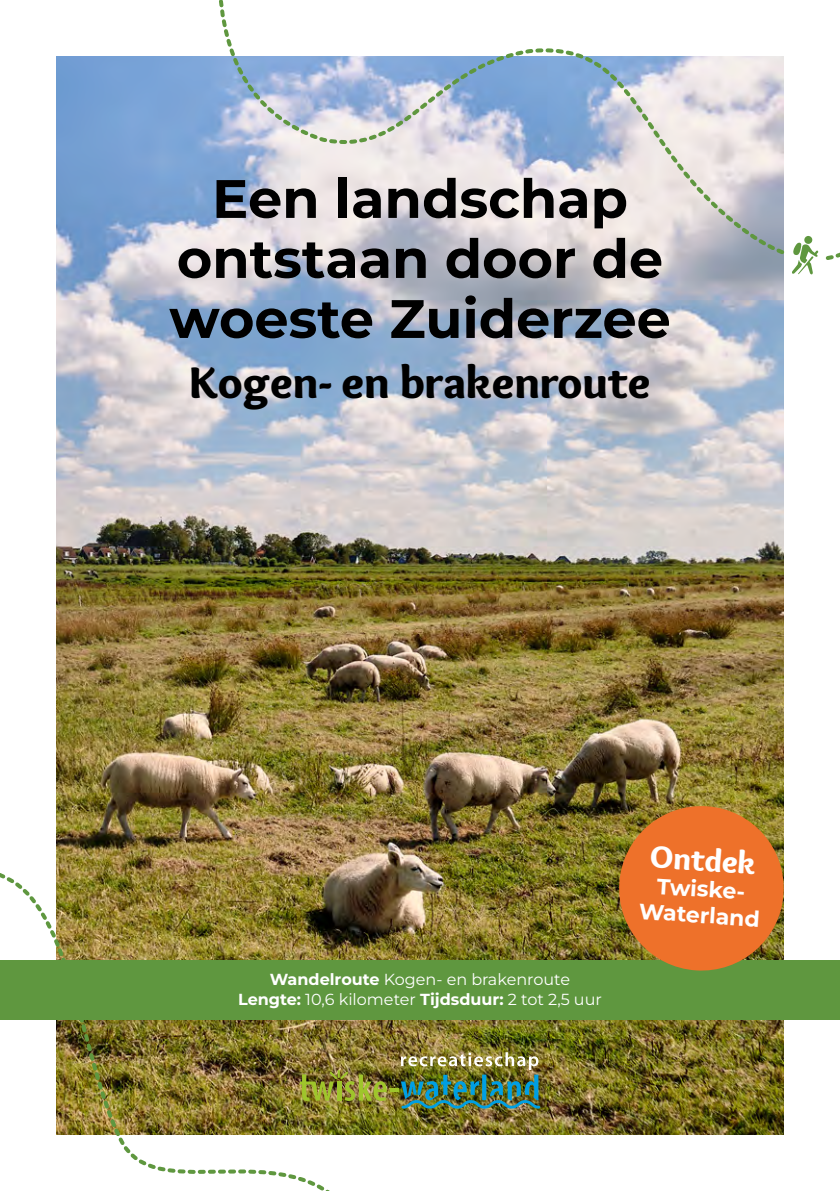
<style>
.page{position:relative;width:840px;height:1191px;background:#fff}
.page>*{position:absolute;margin:0;border:0;box-sizing:border-box;transform-origin:0 0}
.t1{font:700 54px/60px "Montserrat";color:#000;text-align:center}
.t2{font:900 46px "Overlock";color:#000}
.t3{font:900 32px "Overlock";color:#fff}
.t4{font:700 22px/26px "Montserrat";color:#fff;text-align:center}
.t5{font:16px/20px "Montserrat";color:#fff;text-align:center}
.s1{font-weight:700}
</style>
<div class="page">
<img style="left:57px;top:57px;width:725px;height:1077px">
<svg style="left:203px;top:0;width:18px;height:153px"></svg>
<svg style="left:221px;top:0;width:563px;height:238px"></svg>
<div style="left:0;top:960px;width:839px;height:59px;background:#5f973f"></div>
<svg style="left:743px;top:169px;width:96px;height:138px"></svg>
<img style="left:0;top:825px;width:540px;height:366px">
<svg style="left:616px;top:803px;width:168px;height:168px;background:#cf7229"></svg>
<h1 class="t1" style="left:169px;top:167px;width:503px">Een landschap ontstaan door de woeste Zuiderzee</h1>
<h2 class="t2" style="left:189px;top:353px;width:462px">Kogen- en brakenroute</h2>
<p class="t5" style="left:238px;top:968px;width:365px"><span class="s1">Wandelroute</span> Kogen- en brakenroute<br><span class="s1">Lengte:</span> 10,6 kilometer <span class="s1">Tijdsduur:</span> 2 tot 2,5 uur</p>
<h3 class="t3" style="left:651px;top:836px;width:107px;rotate:4deg">Ontdek</h3>
<h3 class="t4" style="left:641px;top:871px;width:123px;rotate:4deg">Twiske-<br>Waterland</h3>
</div>
